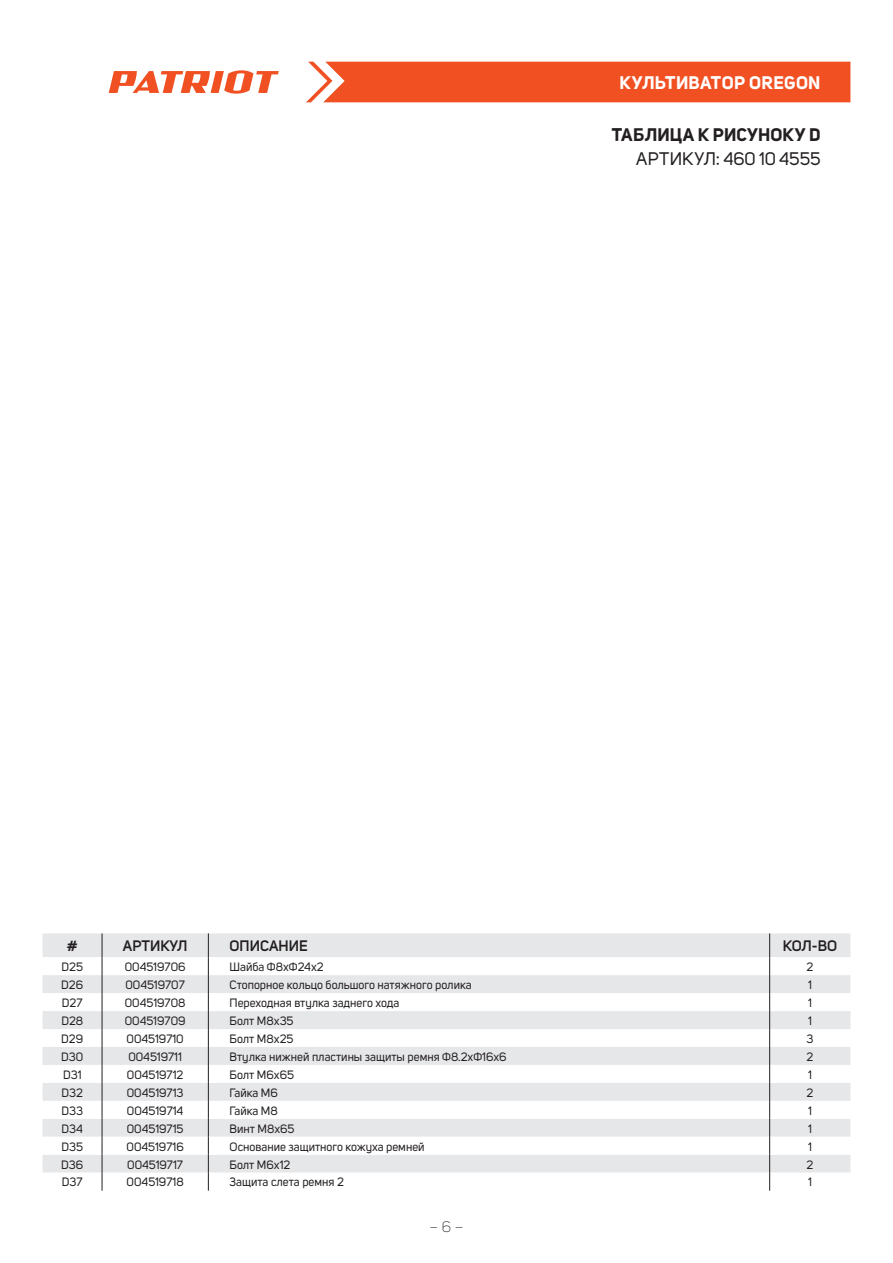
<style>
.page{position:relative;width:893px;height:1263px;background:#fff}
.page>*{position:absolute;margin:0;border:0;box-sizing:border-box;transform-origin:0 0}
.t1{font:700 18px "Uni Sans";letter-spacing:.015em;color:#fff}
.t2{font:700 18px "Uni Sans";letter-spacing:.01em;color:#231f20}
.t3{font:18px "Uni Sans";color:#231f20}
.t4{font:600 15px "Uni Sans";color:#231f20}
.t5{font:300 15px "Uni Sans";color:#231f20}
.t6{font:12px "Uni Sans";color:#231f20}
</style>
<div class="page">
<div style="left:306px;top:62px;width:544px;height:40px;background:#f15122"></div>
<svg style="left:109px;top:70px;width:170px;height:24px"></svg>
<div style="left:43px;top:933px;width:807px;height:24px;background:#e6e7e9"></div>
<svg style="left:43px;top:957px;width:807px;height:234px"></svg>
<svg style="left:102px;top:933px;width:1px;height:258px"></svg>
<svg style="left:208px;top:933px;width:1px;height:258px"></svg>
<svg style="left:769px;top:933px;width:1px;height:258px"></svg>
<h1 class="t1" style="left:619px;top:72px;width:203px">КУЛЬТИВАТОР OREGON</h1>
<h1 class="t2" style="left:612px;top:123px;width:210px">ТАБЛИЦА К РИСУНОКУ D</h1>
<h1 class="t3" style="left:636px;top:148px;width:186px">АРТИКУЛ: 460 10 4555</h1>
<p class="t4" style="left:67px;top:937px;width:12px">#</p>
<p class="t4" style="left:123px;top:937px;width:66px">АРТИКУЛ</p>
<p class="t4" style="left:230px;top:937px;width:80px">ОПИСАНИЕ</p>
<p class="t4" style="left:783px;top:937px;width:56px">КОЛ-ВО</p>
<p class="t6" style="left:62px;top:960px;width:23px">D25</p>
<p class="t6" style="left:125px;top:960px;width:62px">004519706</p>
<p class="t6" style="left:230px;top:960px;width:96px">Шайба Ф8хФ24х2</p>
<p class="t6" style="left:807px;top:960px;width:8px">2</p>
<p class="t6" style="left:61px;top:978px;width:23px">D26</p>
<p class="t6" style="left:125px;top:978px;width:61px">004519707</p>
<p class="t6" style="left:230px;top:978px;width:244px">Стопорное кольцо большого натяжного ролика</p>
<p class="t6" style="left:808px;top:978px;width:5px">1</p>
<p class="t6" style="left:62px;top:996px;width:22px">D27</p>
<p class="t6" style="left:125px;top:996px;width:62px">004519708</p>
<p class="t6" style="left:230px;top:996px;width:171px">Переходная втулка заднего хода</p>
<p class="t6" style="left:808px;top:996px;width:5px">1</p>
<p class="t6" style="left:61px;top:1014px;width:23px">D28</p>
<p class="t6" style="left:125px;top:1014px;width:62px">004519709</p>
<p class="t6" style="left:230px;top:1014px;width:66px">Болт М8х35</p>
<p class="t6" style="left:808px;top:1014px;width:5px">1</p>
<p class="t6" style="left:61px;top:1031px;width:23px">D29</p>
<p class="t6" style="left:127px;top:1031px;width:59px">004519710</p>
<p class="t6" style="left:230px;top:1031px;width:65px">Болт М8х25</p>
<p class="t6" style="left:806px;top:1031px;width:8px">3</p>
<p class="t6" style="left:61px;top:1049px;width:24px">D30</p>
<p class="t6" style="left:128px;top:1049px;width:55px">004519711</p>
<p class="t6" style="left:230px;top:1049px;width:279px">Втулка нижней пластины защиты ремня Ф8.2хФ16х6</p>
<p class="t6" style="left:807px;top:1049px;width:8px">2</p>
<p class="t6" style="left:63px;top:1067px;width:20px">D31</p>
<p class="t6" style="left:127px;top:1067px;width:58px">004519712</p>
<p class="t6" style="left:230px;top:1067px;width:66px">Болт М6х65</p>
<p class="t6" style="left:808px;top:1067px;width:5px">1</p>
<p class="t6" style="left:62px;top:1085px;width:23px">D32</p>
<p class="t6" style="left:127px;top:1085px;width:58px">004519713</p>
<p class="t6" style="left:230px;top:1085px;width:50px">Гайка М6</p>
<p class="t6" style="left:807px;top:1085px;width:8px">2</p>
<p class="t6" style="left:61px;top:1103px;width:23px">D33</p>
<p class="t6" style="left:127px;top:1103px;width:58px">004519714</p>
<p class="t6" style="left:230px;top:1103px;width:50px">Гайка М8</p>
<p class="t6" style="left:808px;top:1103px;width:5px">1</p>
<p class="t6" style="left:62px;top:1121px;width:23px">D34</p>
<p class="t6" style="left:127px;top:1121px;width:58px">004519715</p>
<p class="t6" style="left:230px;top:1121px;width:66px">Винт М8х65</p>
<p class="t6" style="left:808px;top:1121px;width:5px">1</p>
<p class="t6" style="left:61px;top:1139px;width:23px">D35</p>
<p class="t6" style="left:127px;top:1139px;width:59px">004519716</p>
<p class="t6" style="left:230px;top:1139px;width:196px">Основание защитного кожуха ремней</p>
<p class="t6" style="left:808px;top:1139px;width:5px">1</p>
<p class="t6" style="left:61px;top:1157px;width:24px">D36</p>
<p class="t6" style="left:127px;top:1157px;width:57px">004519717</p>
<p class="t6" style="left:230px;top:1157px;width:62px">Болт М6х12</p>
<p class="t6" style="left:807px;top:1157px;width:8px">2</p>
<p class="t6" style="left:62px;top:1175px;width:22px">D37</p>
<p class="t6" style="left:127px;top:1175px;width:59px">004519718</p>
<p class="t6" style="left:230px;top:1175px;width:116px">Защита слета ремня 2</p>
<p class="t6" style="left:808px;top:1175px;width:5px">1</p>
<p class="t5" style="left:429px;top:1218px;width:35px">– 6 –</p>
</div>
